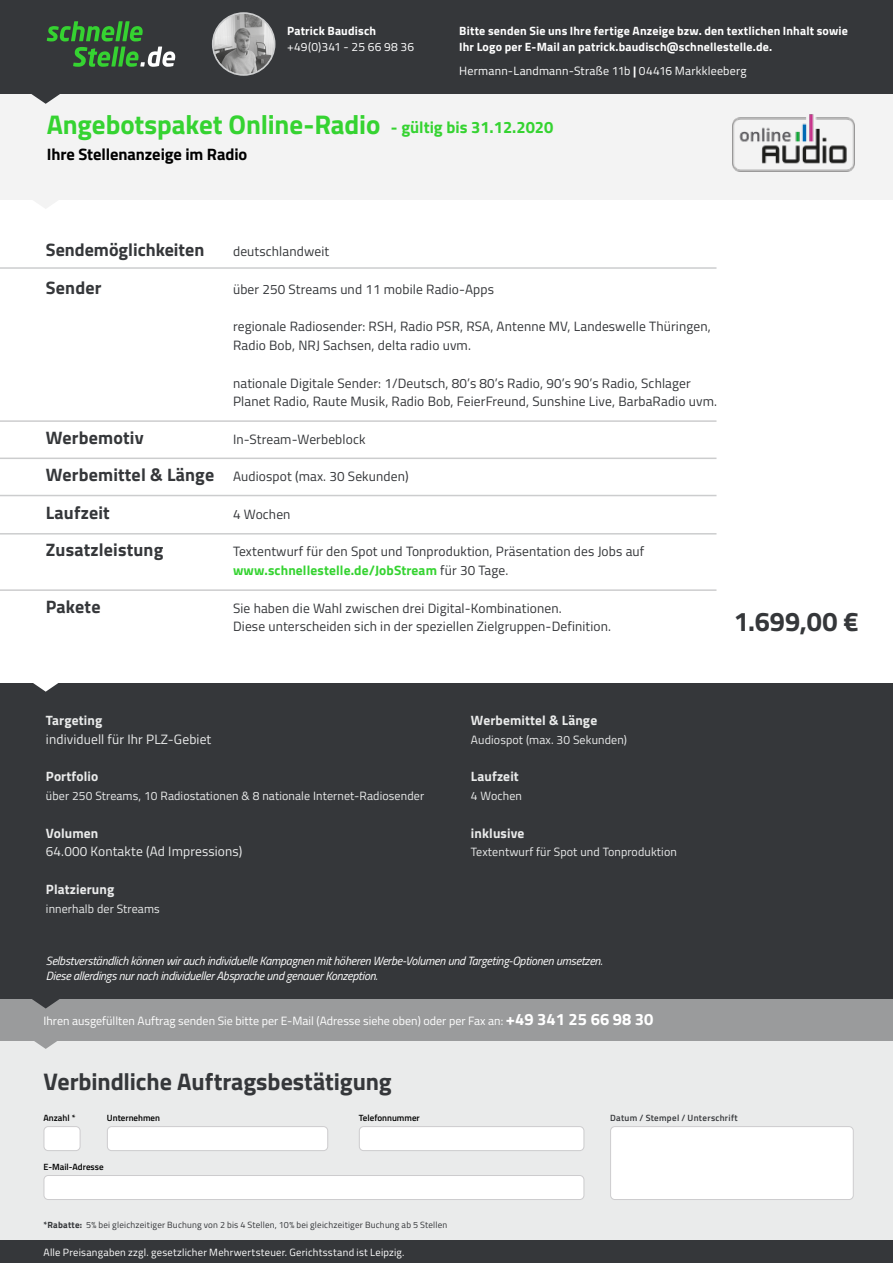
<style>
.page{position:relative;width:893px;height:1263px;background:#fff}
.page>*{position:absolute;margin:0;border:0;box-sizing:border-box;transform-origin:0 0}
.t1{font:700 27px "Titillium Web";letter-spacing:-.005em;color:#35d331}
.t2{font:700 27px "Titillium Web";color:#35373a}
.t3{font:700 24px "Titillium Web";letter-spacing:-.005em;color:#35373a}
.t4{font:700 18px/37.5px "Titillium Web";letter-spacing:.01em;color:#35373a}
.t5{font:700 16.5px "Titillium Web";letter-spacing:-.005em;color:#000}
.t6{font:700 16.5px "Titillium Web";color:#35d331}
.t7{font:13.5px/18.8px "Titillium Web";letter-spacing:.01em;color:#35373a}
.t8{font:700 13.5px "Titillium Web";letter-spacing:.01em;color:#eaebeb}
.t9{font:13.5px "Titillium Web";letter-spacing:.01em;color:#eaebeb}
.t10{font:italic 12px/15px "Titillium Web";letter-spacing:-.02em;color:#fff}
.t11{font:12px "Titillium Web";letter-spacing:.01em;color:#eaebeb}
.t12{font:700 12px/16.5px "Titillium Web";letter-spacing:.015em;color:#fff}
.t13{font:12px "Titillium Web";color:#fff}
.t14{font:12px "Titillium Web";letter-spacing:.02em;color:#fff}
.t15{font:10.5px "Titillium Web";letter-spacing:.02em;color:#fff}
.t16{font:9px "Titillium Web";letter-spacing:.025em;color:#35373a}
.t17{font:600 9px "Titillium Web";color:#000}
.t18{font:600 9px "Titillium Web";letter-spacing:.035em;color:#35373a}
.s1{font-weight:700}
.s2{font-weight:700;color:#35d331}
.s3{font-weight:700;font-size:16.5px}
</style>
<div class="page">
<div style="left:0;top:683px;width:893px;height:340px;background:#35373a"></div>
<svg style="left:33px;top:683px;width:25px;height:9px"></svg>
<div style="left:0;top:0;width:893px;height:200px;background:#f3f3f3"></div>
<div style="left:0;top:1032px;width:893px;height:231px;background:#eaebeb"></div>
<div style="left:0;top:0;width:893px;height:94px;background:#35373a"></div>
<svg style="left:47px;top:21px;width:96px;height:20px"></svg>
<svg style="left:73px;top:47px;width:102px;height:20px"></svg>
<div style="left:107px;top:1126px;width:221px;height:24px;background:#fff;border-radius:4px"></div>
<div style="left:107px;top:1126px;width:221px;height:25px;border:1px solid #cdccce;border-radius:4px"></div>
<div style="left:44px;top:1126px;width:36px;height:24px;background:#fff;border-radius:4px"></div>
<div style="left:44px;top:1126px;width:36px;height:25px;border:1px solid #cdccce;border-radius:4px"></div>
<div style="left:44px;top:1175px;width:540px;height:24px;background:#fff;border-radius:4px"></div>
<div style="left:44px;top:1175px;width:540px;height:25px;border:1px solid #cdccce;border-radius:4px"></div>
<div style="left:359px;top:1126px;width:225px;height:24px;background:#fff;border-radius:4px"></div>
<div style="left:359px;top:1126px;width:225px;height:25px;border:1px solid #cdccce;border-radius:4px"></div>
<div style="left:611px;top:1126px;width:242px;height:73px;background:#fff;border-radius:4px"></div>
<div style="left:610px;top:1126px;width:244px;height:74px;border:1px solid #cdccce;border-radius:4px"></div>
<svg style="left:31px;top:94px;width:29px;height:10px"></svg>
<div style="left:0;top:1241px;width:893px;height:22px;background:#35373a"></div>
<div style="left:0;top:999px;width:893px;height:41px;background:#9a9b9c"></div>
<svg style="left:32px;top:999px;width:28px;height:9px"></svg>
<svg style="left:31px;top:1040px;width:29px;height:9px"></svg>
<img style="left:213px;top:13px;width:62px;height:62px;border-radius:31px">
<div style="left:212px;top:12px;width:63px;height:64px;border:2px solid #cccdce;border-radius:50%"></div>
<svg style="left:34px;top:200px;width:24px;height:9px"></svg>
<img style="left:732px;top:114px;width:122px;height:58px">
<hr style="left:0;top:267px;width:716px;height:2px;background:#cccdce">
<hr style="left:0;top:495px;width:716px;height:1px;background:#cccdce">
<hr style="left:0;top:533px;width:716px;height:1px;background:#cccdce">
<hr style="left:0;top:589px;width:716px;height:2px;background:#cccdce">
<hr style="left:0;top:458px;width:716px;height:1px;background:#cccdce">
<hr style="left:0;top:420px;width:716px;height:2px;background:#cccdce">
<p class="t12" style="left:287px;top:22px;width:90px">Patrick Baudisch</p>
<p class="t13" style="left:287px;top:38px;width:128px">+49(0)341 - 25 66 98 36</p>
<p class="t12" style="left:459px;top:22px;width:390px">Bitte senden Sie uns Ihre fertige Anzeige bzw. den textlichen Inhalt sowie<br>Ihr Logo per E-Mail an patrick.baudisch@schnellestelle.de.</p>
<p class="t14" style="left:459px;top:62px;width:289px">Hermann-Landmann-Straße 11b <span class="s1">|</span> 04416 Markkleeberg</p>
<h1 class="t1" style="left:47px;top:104px;width:335px">Angebotspaket Online-Radio</h1>
<p class="t5" style="left:47px;top:142px;width:202px">Ihre Stellenanzeige im Radio</p>
<p class="t6" style="left:391px;top:114px;width:164px">- gültig bis 31.12.2020</p>
<h3 class="t4" style="left:46px;top:230px;width:160px">Sendemöglichkeiten<br>Sender</h3>
<h3 class="t4" style="left:46px;top:418px;width:170px">Werbemotiv<br>Werbemittel &amp; Länge<br>Laufzeit<br>Zusatzleistung</h3>
<h3 class="t4" style="left:46px;top:587px;width:56px">Pakete</h3>
<p class="t7" style="left:233px;top:242px;width:98px">deutschlandweit</p>
<p class="t7" style="left:233px;top:279px;width:262px">über 250 Streams und 11 mobile Radio-Apps</p>
<p class="t7" style="left:233px;top:317px;width:479px">regionale Radiosender: RSH, Radio PSR, RSA, Antenne MV, Landeswelle Thüringen,<br>Radio Bob, NRJ Sachsen, delta radio uvm.</p>
<p class="t7" style="left:233px;top:373px;width:485px">nationale Digitale Sender: 1/Deutsch, 80’s 80’s Radio, 90’s 90’s Radio, Schlager<br>Planet Radio, Raute Musik, Radio Bob, FeierFreund, Sunshine Live, BarbaRadio uvm.</p>
<p class="t7" style="left:233px;top:429px;width:134px">In-Stream-Werbeblock</p>
<p class="t7" style="left:233px;top:467px;width:177px">Audiospot (max. 30 Sekunden)</p>
<p class="t7" style="left:233px;top:504px;width:59px">4 Wochen</p>
<p class="t7" style="left:233px;top:542px;width:413px">Textentwurf für den Spot und Tonproduktion, Präsentation des Jobs auf <span class="s2">www.schnellestelle.de/JobStream</span> für 30 Tage.</p>
<p class="t7" style="left:233px;top:598px;width:380px">Sie haben die Wahl zwischen drei Digital-Kombinationen.<br>Diese unterscheiden sich in der speziellen Zielgruppen-Definition.</p>
<h1 class="t2" style="left:734px;top:601px;width:126px">1.699,00 €</h1>
<p class="t8" style="left:46px;top:710px;width:58px">Targeting</p>
<p class="t9" style="left:46px;top:729px;width:167px">individuell für Ihr PLZ-Gebiet</p>
<p class="t8" style="left:46px;top:766px;width:54px">Portfolio</p>
<p class="t11" style="left:46px;top:787px;width:380px">über 250 Streams, 10 Radiostationen &amp; 8 nationale Internet-Radiosender</p>
<p class="t8" style="left:46px;top:822px;width:54px">Volumen</p>
<p class="t9" style="left:46px;top:842px;width:198px">64.000 Kontakte (Ad Impressions)</p>
<p class="t8" style="left:46px;top:879px;width:70px">Platzierung</p>
<p class="t11" style="left:46px;top:900px;width:115px">innerhalb der Streams</p>
<p class="t8" style="left:471px;top:710px;width:128px">Werbemittel &amp; Länge</p>
<p class="t11" style="left:471px;top:731px;width:158px">Audiospot (max. 30 Sekunden)</p>
<p class="t8" style="left:471px;top:766px;width:49px">Laufzeit</p>
<p class="t11" style="left:471px;top:787px;width:53px">4 Wochen</p>
<p class="t8" style="left:471px;top:822px;width:55px">inklusive</p>
<p class="t11" style="left:471px;top:843px;width:207px">Textentwurf für Spot und Tonproduktion</p>
<p class="t10" style="left:46px;top:953px;width:558px">Selbstverständlich können wir auch individuelle Kampagnen mit höheren Werbe-Volumen und Targeting-Optionen umsetzen.<br>Diese allerdings nur nach individueller Absprache und genauer Konzeption.</p>
<p class="t13" style="left:44px;top:1012px;width:611px">Ihren ausgefüllten Auftrag senden Sie bitte per E-Mail (Adresse siehe oben) oder per Fax an: <span class="s3">+49 341 25 66 98 30</span></p>
<h2 class="t3" style="left:44px;top:1063px;width:350px">Verbindliche Auftragsbestätigung</h2>
<p class="t17" style="left:44px;top:1111px;width:33px">Anzahl *</p>
<p class="t17" style="left:107px;top:1111px;width:55px">Unternehmen</p>
<p class="t17" style="left:44px;top:1160px;width:62px">E-Mail-Adresse</p>
<p class="t17" style="left:359px;top:1111px;width:62px">Telefonnummer</p>
<p class="t18" style="left:610px;top:1111px;width:129px">Datum / Stempel / Unterschrift</p>
<p class="t16" style="left:44px;top:1218px;width:405px"><span class="s1">*Rabatte:</span> 5% bei gleichzeitiger Buchung von 2 bis 4 Stellen, 10% bei gleichzeitiger Buchung ab 5 Stellen</p>
<p class="t15" style="left:44px;top:1244px;width:362px">Alle Preisangaben zzgl. gesetzlicher Mehrwertsteuer. Gerichtsstand ist Leipzig.</p>
</div>
